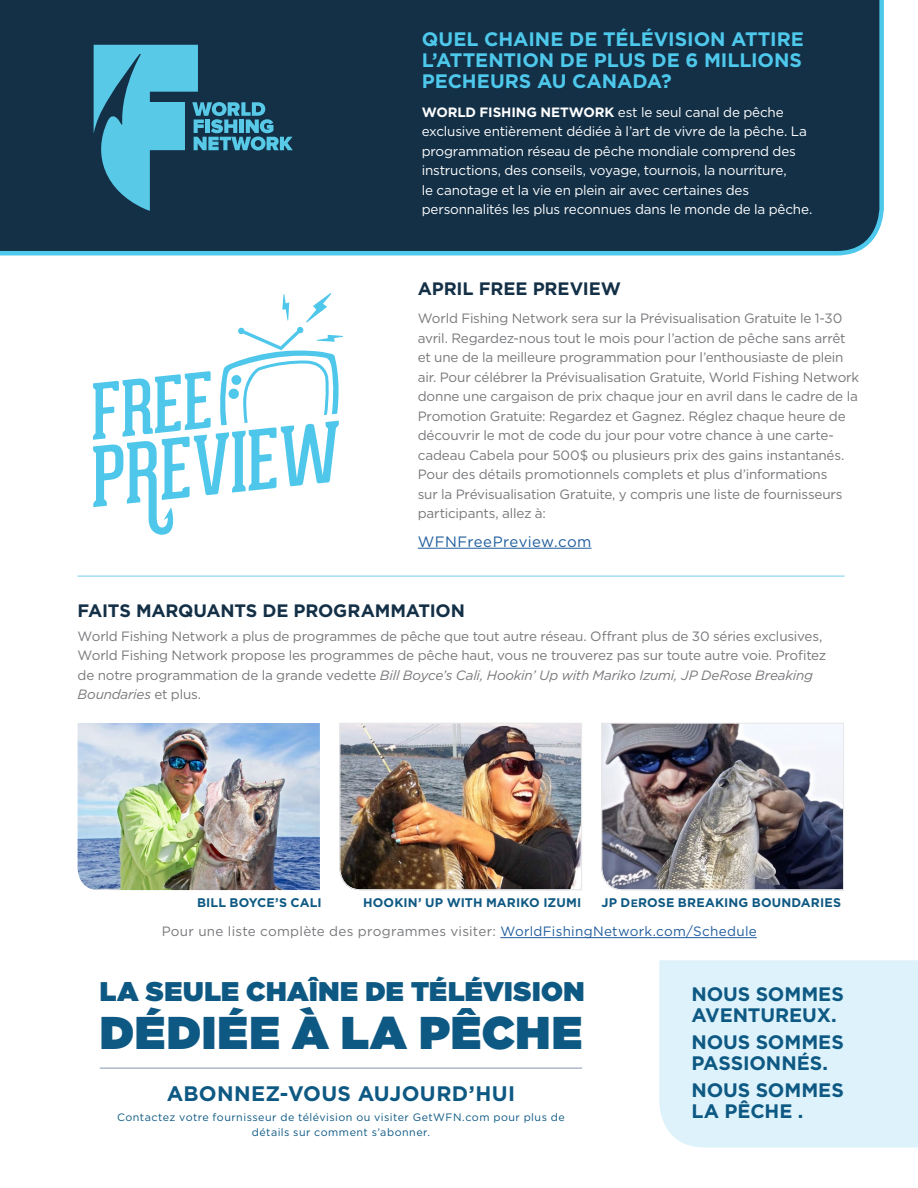
<style>
.page{position:relative;width:918px;height:1188px;background:#fff}
.page>*{position:absolute;margin:0;border:0;box-sizing:border-box;transform-origin:0 0}
.t1{font:900 45.9px "Gotham";letter-spacing:.02em;color:#0e5983}
.t2{font:900 27px "Gotham";letter-spacing:.02em;color:#0e5983}
.t3{font:700 21px "Gotham";letter-spacing:.015em;color:#0e5983}
.t4{font:700 19.5px/21px "Gotham";letter-spacing:-.005em;color:#4ec8eb;text-align:justify}
.t5{font:700 19.5px/21px "Gotham";letter-spacing:-.005em;color:#0e5983}
.t6{font:700 18px "Gotham";letter-spacing:-.01em;color:#133047}
.t7{font:15px "Gotham";letter-spacing:.025em;color:#215e9e}
.t8{font:13.5px/19.5px "Gotham";letter-spacing:-.015em;color:#77787b}
.t9{font:13.5px/19.5px "Gotham";letter-spacing:-.015em;color:#fff}
.t10{font:13.5px "Gotham";letter-spacing:.02em;color:#77787b}
.t11{font:700 12.45px "Gotham";letter-spacing:.01em;color:#0e5983}
.t12{font:10.8px/15px "Gotham";letter-spacing:.045em;color:#0e5983;text-align:center}
.s1{font-weight:700}
.s2{font-style:italic}
.s3{font-size:10.65px}
.s4{color:#215e9e}
</style>
<div class="page">
<div style="left:659px;top:960px;width:259px;height:188px;background:#ddf2fa"></div>
<div style="left:0;top:0;width:884px;height:256px;background:#133047"></div>
<hr style="left:100px;top:1068px;width:482px;height:1px;background:#8596b2">
<hr style="left:500px;top:937px;width:257px;height:1px;background:#215e9e">
<img style="left:601px;top:723px;width:243px;height:167px">
<hr style="left:78px;top:575px;width:766px;height:2px;background:#79d1ee">
<img style="left:78px;top:723px;width:242px;height:167px">
<img style="left:339px;top:723px;width:243px;height:167px">
<hr style="left:418px;top:548px;width:174px;height:1px;background:#215e9e">
<svg style="left:93px;top:293px;width:250px;height:242px"></svg>
<svg style="left:92px;top:45px;width:201px;height:166px;background:#2e6c86"></svg>
<h3 class="t4" style="left:422px;top:29px;width:384px">QUEL CHAINE DE TÉLÉVISION ATTIRE L’ATTENTION DE PLUS DE 6 MILLIONS PECHEURS AU CANADA?</h3>
<p class="t9" style="left:422px;top:102px;width:392px"><span class="s1">WORLD FISHING NETWORK</span> est le seul canal de pêche exclusive entièrement dédiée à l’art de vivre de la pêche. La programmation réseau de pêche mondiale comprend des instructions, des conseils, voyage, tournois, la nourriture,<br>le canotage et la vie en plein air avec certaines des personnalités les plus reconnues dans le monde de la pêche.</p>
<h3 class="t6" style="left:418px;top:276px;width:205px">APRIL FREE PREVIEW</h3>
<p class="t8" style="left:418px;top:308px;width:443px">World Fishing Network sera sur la Prévisualisation Gratuite le 1-30 avril. Regardez-nous tout le mois pour l’action de pêche sans arrêt et une de la meilleure programmation pour l’enthousiaste de plein air. Pour célébrer la Prévisualisation Gratuite, World Fishing Network donne une cargaison de prix chaque jour en avril dans le cadre de la Promotion Gratuite: Regardez et Gagnez. Réglez chaque heure de découvrir le mot de code du jour pour votre chance à une carte&shy;cadeau Cabela pour 500$ ou plusieurs prix des gains instantanés.<br>Pour des détails promotionnels complets et plus d’informations<br>sur la Prévisualisation Gratuite, y compris une liste de fournisseurs participants, allez à:</p>
<p class="t7" style="left:418px;top:532px;width:175px">WFNFreePreview.com</p>
<h3 class="t6" style="left:78px;top:598px;width:389px">FAITS MARQUANTS DE PROGRAMMATION</h3>
<p class="t8" style="left:78px;top:626px;width:750px">World Fishing Network a plus de programmes de pêche que tout autre réseau. Offrant plus de 30 séries exclusives, World Fishing Network propose les programmes de pêche haut, vous ne trouverez pas sur toute autre voie. Profitez de notre programmation de la grande vedette <span class="s2">Bill Boyce’s Cali, Hookin’ Up with Mariko Izumi, JP DeRose Breaking Boundaries</span> et plus.</p>
<p class="t11" style="left:197px;top:895px;width:126px">BILL BOYCE’S CALI</p>
<p class="t11" style="left:363px;top:895px;width:220px">HOOKIN’ UP WITH MARIKO IZUMI</p>
<p class="t11" style="left:601px;top:895px;width:241px">JP D<span class="s3">E</span>ROSE BREAKING BOUNDARIES</p>
<p class="t10" style="left:162px;top:923px;width:597px">Pour une liste complète des programmes visiter: <span class="s4">WorldFishingNetwork.com/Schedule</span></p>
<h2 class="t2" style="left:100px;top:972px;width:486px">LA SEULE CHAÎNE DE TÉLÉVISION</h2>
<h1 class="t1" style="left:100px;top:999px;width:484px">DÉDIÉE À LA PÊCHE</h1>
<h3 class="t3" style="left:167px;top:1079px;width:350px">ABONNEZ-VOUS AUJOURD’HUI</h3>
<p class="t12" style="left:117px;top:1109px;width:449px">Contactez votre fournisseur de télévision ou visiter GetWFN.com pour plus de détails sur comment s’abonner.</p>
<h3 class="t5" style="left:691px;top:983px;width:154px">NOUS SOMMES<br>AVENTUREUX.</h3>
<h3 class="t5" style="left:691px;top:1031px;width:154px">NOUS SOMMES<br>PASSIONNÉS.</h3>
<h3 class="t5" style="left:691px;top:1079px;width:154px">NOUS SOMMES<br>LA PÊCHE .</h3>
</div>
